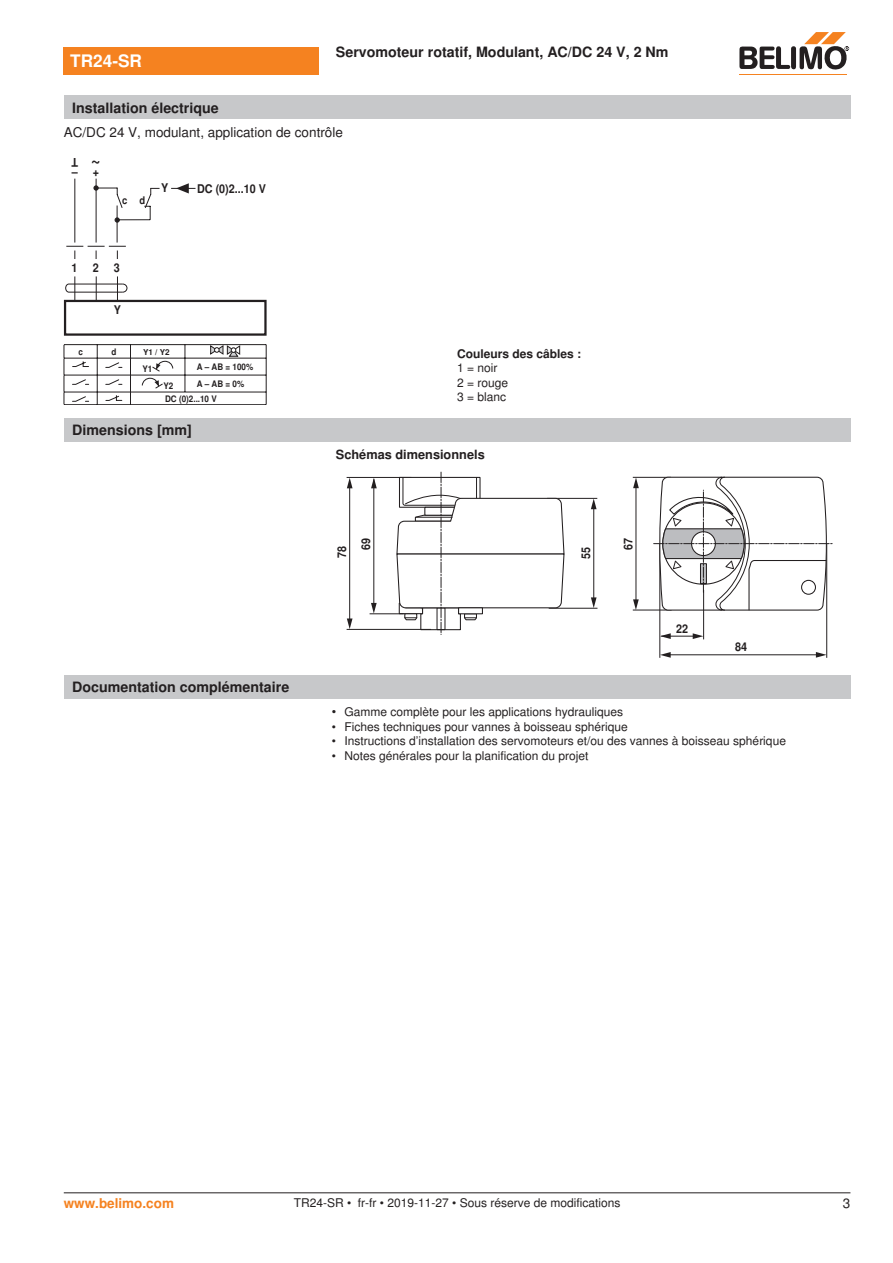
<style>
.page{position:relative;width:893px;height:1263px;background:#fff}
.page>*{position:absolute;margin:0;border:0;box-sizing:border-box;transform-origin:0 0}
.t1{font:700 18px "Nimbus Sans BEL";color:#231f20;scale:.9 1}
.t2{font:700 17.25px "Nimbus Sans BEL";color:#fff}
.t3{font:700 14.25px "Nimbus Sans BEL";color:#231f20}
.Anschluss_Schema_Bas{font:13.5px "Nimbus Sans BEL";color:#231f20}
.t4{font:700 13.5px "Nimbus Sans BEL";color:#f58220}
.Rechtsbündig_Footer{font:13.5px "Nimbus Sans BEL";color:#231f20}
.t5{font:700 12.75px "Nimbus Sans BEL";color:#231f20}
.Bulletpoints{font:12px "Nimbus Sans BEL";color:#231f20}
.Footer_EU_center{font:12px "Nimbus Sans BEL";color:#231f20}
.t6{font:700 12px "Nimbus Sans BEL";color:#231f20;scale:.9 1}
.Legende{font:12px/14.4px "Nimbus Sans BEL";color:#231f20}
.Anschluss_Schema_Bas-2{font:700 12px "Nimbus Sans BEL";color:#231f20}
.t7{font:700 10.5px "Nimbus Sans BEL";color:#231f20;scale:.9 1}
.t8{font:700 9px/14.9px "Nimbus Sans BEL";color:#231f20;scale:.9 1}
.t9{font:700 8.1px "Nimbus Sans BEL";color:#231f20}
.s1{font-size:12.75px}
</style>
<div class="page">
<div style="left:64px;top:300px;width:203px;height:36px;border:2px solid #231f20"></div>
<svg style="left:171px;top:183px;width:24px;height:10px"></svg>
<svg style="left:66px;top:178px;width:94px;height:81px"></svg>
<hr style="left:64px;top:344px;width:202px;height:1px;background:#231f20">
<hr style="left:266px;top:345px;width:1px;height:59px;background:#231f20">
<hr style="left:64px;top:358px;width:202px;height:1px;background:#231f20">
<hr style="left:64px;top:375px;width:202px;height:1px;background:#231f20">
<svg style="left:185px;top:345px;width:1px;height:47px"></svg>
<svg style="left:64px;top:345px;width:1px;height:59px"></svg>
<svg style="left:130px;top:345px;width:1px;height:59px"></svg>
<hr style="left:64px;top:392px;width:202px;height:1px;background:#231f20">
<hr style="left:64px;top:404px;width:202px;height:1px;background:#231f20">
<svg style="left:152px;top:361px;width:21px;height:11px"></svg>
<svg style="left:142px;top:378px;width:21px;height:11px"></svg>
<svg style="left:72px;top:345px;width:51px;height:59px"></svg>
<svg style="left:210px;top:344px;width:30px;height:13px"></svg>
<svg style="left:65px;top:276px;width:63px;height:26px"></svg>
<div style="left:64px;top:418px;width:786px;height:23px;background:#c7c8ca"></div>
<hr style="left:374px;top:479px;width:1px;height:131px;background:#231f20">
<svg style="left:371px;top:478px;width:6px;height:10px"></svg>
<svg style="left:371px;top:603px;width:6px;height:10px"></svg>
<hr style="left:349px;top:483px;width:1px;height:141px;background:#231f20">
<svg style="left:347px;top:478px;width:6px;height:10px"></svg>
<svg style="left:347px;top:618px;width:6px;height:11px"></svg>
<hr style="left:593px;top:503px;width:1px;height:99px;background:#231f20">
<svg style="left:591px;top:499px;width:6px;height:10px"></svg>
<svg style="left:591px;top:597px;width:6px;height:11px"></svg>
<hr style="left:549px;top:608px;width:48px;height:1px;background:#231f20">
<hr style="left:547px;top:498px;width:50px;height:1px;background:#231f20">
<hr style="left:347px;top:477px;width:64px;height:1px;background:#231f20">
<hr style="left:370px;top:613px;width:34px;height:1px;background:#231f20">
<hr style="left:347px;top:629px;width:84px;height:1px;background:#231f20">
<svg style="left:396px;top:472px;width:169px;height:162px"></svg>
<hr style="left:416px;top:517px;width:36px;height:1px;background:#231f20">
<div style="left:458px;top:607px;width:25px;height:7px;background:#fff;border:1px solid #231f20"></div>
<hr style="left:661px;top:636px;width:38px;height:1px;background:#231f20">
<svg style="left:661px;top:633px;width:10px;height:6px"></svg>
<svg style="left:693px;top:633px;width:10px;height:6px"></svg>
<hr style="left:666px;top:654px;width:156px;height:1px;background:#231f20">
<svg style="left:661px;top:652px;width:10px;height:6px"></svg>
<svg style="left:816px;top:652px;width:10px;height:6px"></svg>
<hr style="left:826px;top:544px;width:1px;height:114px;background:#231f20">
<hr style="left:660px;top:544px;width:1px;height:114px;background:#231f20">
<hr style="left:636px;top:484px;width:1px;height:118px;background:#231f20">
<svg style="left:633px;top:478px;width:6px;height:10px"></svg>
<svg style="left:633px;top:599px;width:6px;height:11px"></svg>
<hr style="left:633px;top:610px;width:39px;height:1px;background:#231f20">
<hr style="left:633px;top:477px;width:38px;height:1px;background:#231f20">
<svg style="left:654px;top:476px;width:178px;height:135px"></svg>
<hr style="left:703px;top:590px;width:1px;height:49px;background:#231f20">
<div style="left:64px;top:675px;width:786px;height:23px;background:#c7c8ca"></div>
<div style="left:64px;top:47px;width:255px;height:27px;background:#f58220"></div>
<hr style="left:739px;top:74px;width:107px;height:1px;background:#f58220">
<svg style="left:739px;top:32px;width:110px;height:38px"></svg>
<div style="left:64px;top:96px;width:786px;height:23px;background:#c7c8ca"></div>
<hr style="left:64px;top:1192px;width:786px;height:1px;background:#231f20">
<p class="t2" style="left:70px;top:51px;width:73px">TR24-SR</p>
<p class="t3" style="left:72px;top:99px;width:148px">Installation électrique</p>
<p class="t3" style="left:336px;top:44px;width:334px">Servomoteur rotatif, Modulant, AC/DC 24 V, 2 Nm</p>
<p class="Anschluss_Schema_Bas" style="left:64px;top:125px;width:281px">AC/DC 24 V, modulant, application de contrôle</p>
<p class="t6" style="left:78px;top:170px;width:9px;rotate:-180deg">T</p>
<p class="t1" style="left:100px;top:176px;width:12px;rotate:-180deg">~</p>
<p class="t6" style="left:72px;top:164px;width:32px">– +</p>
<p class="t7" style="left:122px;top:193px;width:27px">c d</p>
<p class="t6" style="left:161px;top:180px;width:10px">Y</p>
<p class="t6" style="left:72px;top:260px;width:8px">1</p>
<p class="t6" style="left:93px;top:260px;width:31px">2 3</p>
<p class="t6" style="left:114px;top:302px;width:10px">Y</p>
<p class="t6" style="left:197px;top:180px;width:78px">DC (0)2...10 V</p>
<p class="t8" style="left:78px;top:345px;width:7px">c</p>
<p class="t8" style="left:111px;top:345px;width:7px">d</p>
<p class="t9" style="left:143px;top:347px;width:28px">Y1 / Y2</p>
<p class="Anschluss_Schema_Bas-2" style="left:457px;top:346px;width:126px">Couleurs des câbles :</p>
<p class="Legende" style="left:457px;top:361px;width:53px">1 = noir<br>2 = rouge<br>3 = blanc</p>
<p class="t3" style="left:72px;top:421px;width:121px">Dimensions [mm]</p>
<p class="t5" style="left:336px;top:447px;width:150px">Schémas dimensionnels</p>
<p class="t8" style="left:142px;top:362px;width:13px">Y1</p>
<p class="t8" style="left:197px;top:360px;width:64px">A – AB = 100%</p>
<p class="t8" style="left:163px;top:379px;width:13px">Y2</p>
<p class="t8" style="left:165px;top:377px;width:89px;text-indent:32px">A – AB = 0%<br>DC (0)2...10 V</p>
<p class="t6" style="left:358px;top:550px;width:15px;rotate:-90deg">69</p>
<p class="t6" style="left:334px;top:558px;width:15px;rotate:-90deg">78</p>
<p class="t6" style="left:578px;top:559px;width:15px;rotate:-90deg">55</p>
<p class="t6" style="left:621px;top:550px;width:15px;rotate:-90deg">67</p>
<p class="t3" style="left:72px;top:678px;width:218px">Documentation complémentaire</p>
<p class="t6" style="left:676px;top:621px;width:15px">22</p>
<p class="t6" style="left:735px;top:639px;width:15px">84</p>
<p class="Bulletpoints" style="left:332px;top:705px;width:293px"><span class="s1">•</span> Gamme complète pour les applications hydrauliques</p>
<p class="Bulletpoints" style="left:332px;top:719px;width:298px">• Fiches techniques pour vannes à boisseau sphérique</p>
<p class="Bulletpoints" style="left:332px;top:734px;width:456px">• Instructions d’installation des servomoteurs et/ou des vannes à boisseau sphérique</p>
<p class="Bulletpoints" style="left:332px;top:748px;width:258px">• Notes générales pour la planification du projet</p>
<p class="t4" style="left:64px;top:1195px;width:112px">www.belimo.com</p>
<p class="Footer_EU_center" style="left:294px;top:1196px;width:328px">TR24-SR • fr-fr • 2019-11-27 • Sous réserve de modifications</p>
<p class="Rechtsbündig_Footer" style="left:843px;top:1195px;width:9px">3</p>
</div>
